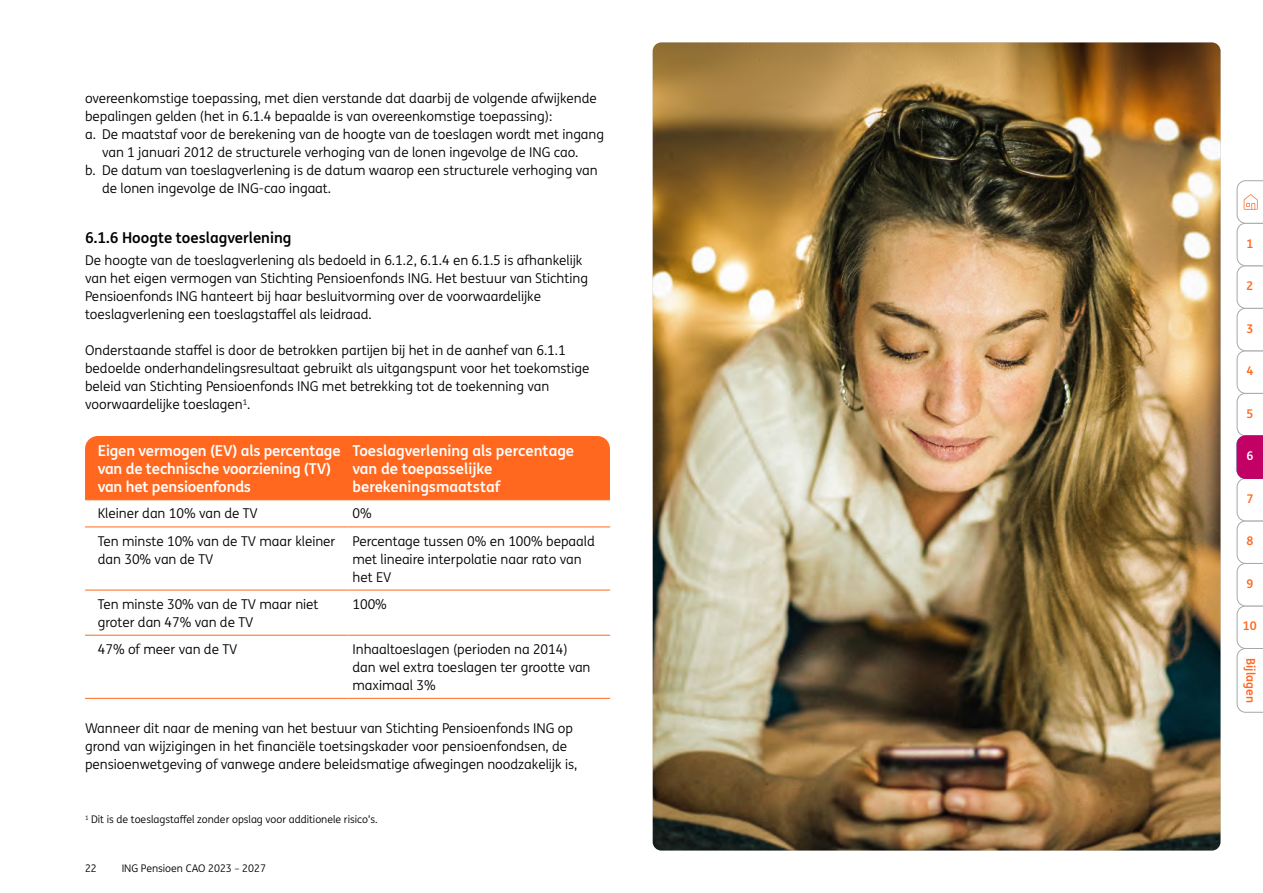
<style>
.page{position:relative;width:1263px;height:893px;background:#fff}
.page>*{position:absolute;margin:0;border:0;box-sizing:border-box;transform-origin:0 0}
.t1{font:700 15px/18px "ING Me";letter-spacing:-.01em;color:#fff}
.t2{font:700 15px "ING Me";color:#000}
.t3{font:13.5px/18px "ING Me";color:#000}
.t4{font:700 12px "ING Me";color:#ff681e}
.t5{font:700 12px "ING Me";color:#fff}
.t6{font:10.5px "ING Me";color:#000}
</style>
<div class="page">
<img style="left:653px;top:43px;width:567px;height:807px">
<div style="left:85px;top:436px;width:525px;height:63px;background:#ff681e"></div>
<hr style="left:85px;top:499px;width:263px;height:1px;background:#ff681e">
<hr style="left:348px;top:499px;width:262px;height:1px;background:#ff681e">
<hr style="left:85px;top:527px;width:263px;height:1px;background:#ff681e">
<hr style="left:348px;top:527px;width:262px;height:1px;background:#ff681e">
<hr style="left:85px;top:590px;width:263px;height:1px;background:#ff681e">
<hr style="left:348px;top:590px;width:262px;height:1px;background:#ff681e">
<hr style="left:85px;top:635px;width:263px;height:1px;background:#ff681e">
<hr style="left:348px;top:635px;width:262px;height:1px;background:#ff681e">
<hr style="left:85px;top:698px;width:263px;height:1px;background:#ff681e">
<hr style="left:348px;top:698px;width:262px;height:1px;background:#ff681e">
<svg style="left:1236px;top:180px;width:27px;height:533px"></svg>
<p class="t3" style="left:85px;top:89px;width:513px">overeenkomstige toepassing, met dien verstande dat daarbij de volgende afwijkende</p>
<p class="t3" style="left:85px;top:107px;width:469px">bepalingen gelden (het in 6.1.4 bepaalde is van overeenkomstige toepassing):</p>
<p class="t3" style="left:85px;top:125px;width:521px">a. De maatstaf voor de berekening van de hoogte van de toeslagen wordt met ingang</p>
<p class="t3" style="left:102px;top:143px;width:478px">van 1 januari 2012 de structurele verhoging van de lonen ingevolge de ING cao.</p>
<p class="t3" style="left:85px;top:161px;width:514px">b. De datum van toeslagverlening is de datum waarop een structurele verhoging van</p>
<p class="t3" style="left:102px;top:179px;width:231px">de lonen ingevolge de ING-cao ingaat.</p>
<p class="t2" style="left:85px;top:225px;width:208px">6.1.6 Hoogte toeslagverlening</p>
<p class="t3" style="left:85px;top:251px;width:504px">De hoogte van de toeslagverlening als bedoeld in 6.1.2, 6.1.4 en 6.1.5 is afhankelijk van het eigen vermogen van Stichting Pensioenfonds ING. Het bestuur van Stichting Pensioenfonds ING hanteert bij haar besluitvorming over de voorwaardelijke toeslagverlening een toeslagstaffel als leidraad.</p>
<p class="t3" style="left:85px;top:341px;width:506px">Onderstaande staffel is door de betrokken partijen bij het in de aanhef van 6.1.1 bedoelde onderhandelingsresultaat gebruikt als uitgangspunt voor het toekomstige beleid van Stichting Pensioenfonds ING met betrekking tot de toekenning van voorwaardelijke toeslagen<sup>1</sup>.</p>
<p class="t1" style="left:98px;top:440px;width:244px">Eigen vermogen (EV) als percentage van de technische voorziening (TV) van het pensioenfonds</p>
<p class="t1" style="left:352px;top:440px;width:223px">Toeslagverlening als percentage van de toepasselijke berekeningsmaatstaf</p>
<p class="t3" style="left:98px;top:504px;width:162px">Kleiner dan 10% van de TV</p>
<p class="t3" style="left:352px;top:504px;width:21px">0%</p>
<p class="t3" style="left:98px;top:531px;width:239px">Ten minste 10% van de TV maar kleiner dan 30% van de TV</p>
<p class="t3" style="left:352px;top:531px;width:244px">Percentage tussen 0% en 100% bepaald met lineaire interpolatie naar rato van het EV</p>
<p class="t3" style="left:98px;top:594px;width:222px">Ten minste 30% van de TV maar niet groter dan 47% van de TV</p>
<p class="t3" style="left:352px;top:594px;width:36px">100%</p>
<p class="t3" style="left:98px;top:639px;width:141px">47% of meer van de TV</p>
<p class="t3" style="left:352px;top:639px;width:240px">Inhaaltoeslagen (perioden na 2014) dan wel extra toeslagen ter grootte van maximaal 3%</p>
<p class="t3" style="left:85px;top:719px;width:494px">Wanneer dit naar de mening van het bestuur van Stichting Pensioenfonds ING op grond van wijzigingen in het financiële toetsingskader voor pensioenfondsen, de pensioenwetgeving of vanwege andere beleidsmatige afwegingen noodzakelijk is,</p>
<p class="t6" style="left:85px;top:812px;width:294px"><sup>1</sup> Dit is de toeslagstaffel zonder opslag voor additionele risico’s.</p>
<p class="t6" style="left:85px;top:860px;width:13px">22</p>
<p class="t6" style="left:122px;top:860px;width:146px">ING Pensioen CAO 2023 – 2027</p>
<p class="t4" style="left:1246px;top:234px;width:8px">1</p>
<p class="t4" style="left:1246px;top:276px;width:8px">2</p>
<p class="t4" style="left:1246px;top:319px;width:8px">3</p>
<p class="t4" style="left:1246px;top:361px;width:8px">4</p>
<p class="t4" style="left:1246px;top:404px;width:8px">5</p>
<p class="t5" style="left:1246px;top:446px;width:8px">26</p>
<p class="t4" style="left:1246px;top:489px;width:8px">7</p>
<p class="t4" style="left:1246px;top:531px;width:8px">8</p>
<p class="t4" style="left:1246px;top:574px;width:8px">9</p>
<p class="t4" style="left:1243px;top:616px;width:15px">10</p>
<p class="t4" style="left:1260px;top:658px;width:46px;rotate:90deg">Bijlagen</p>
</div>
